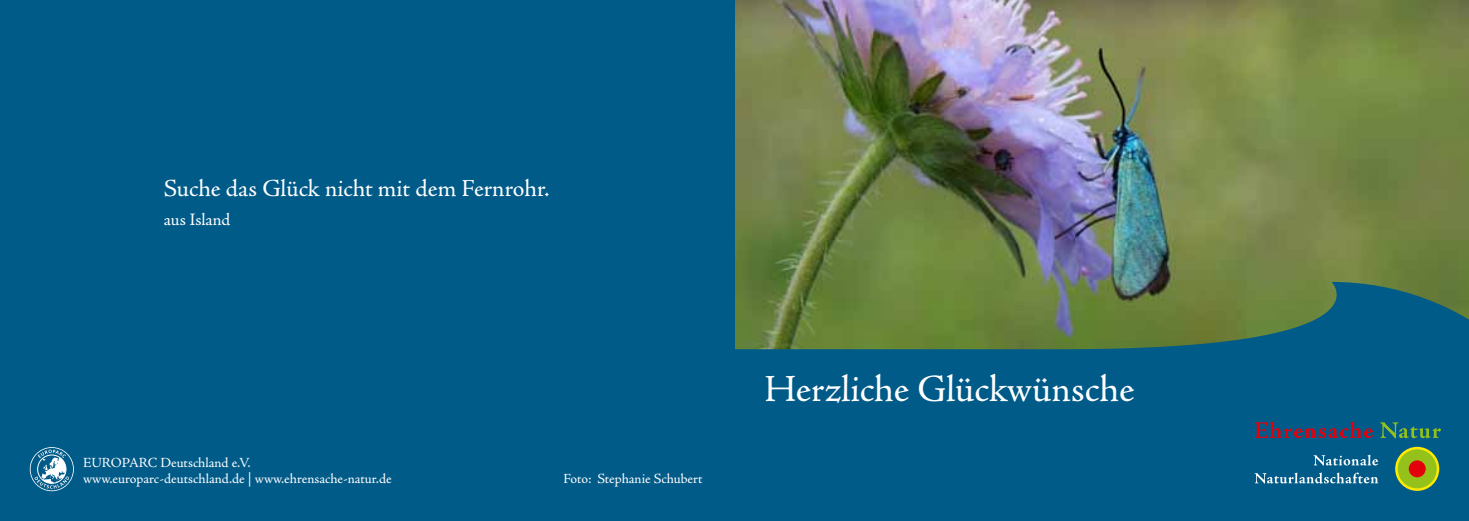
<style>
.page{position:relative;width:1469px;height:521px;background:#fff}
.page>*{position:absolute;margin:0;border:0;box-sizing:border-box;transform-origin:0 0}
.t1{font:38.5px "Adobe Jenson Pro";letter-spacing:-.005em;color:#fff}
.t2{font:24.5px "Adobe Jenson Pro";letter-spacing:-.005em;color:#fff}
.t3{font:17.5px "Adobe Jenson Pro";letter-spacing:-.005em;color:#fff}
.t4{font:14px/16.8px "Adobe Jenson Pro";color:#fff}
</style>
<div class="page">
<img style="left:734px;top:0;width:734px;height:282px">
<svg style="left:734px;top:282px;width:734px;height:239px;fill:#005b89"></svg>
<div style="left:0;top:0;width:734px;height:521px;background:#005b89"></div>
<svg style="left:30px;top:447px;width:44px;height:44px"></svg>
<svg style="left:1313px;top:455px;width:65px;height:11px"></svg>
<svg style="left:1254px;top:472px;width:124px;height:12px"></svg>
<svg style="left:1395px;top:447px;width:44px;height:44px"></svg>
<div style="left:1397px;top:449px;width:39px;height:39px;background:#94c11a;border-radius:50%"></div>
<div style="left:1408px;top:460px;width:17px;height:17px;background:#e3000b;border-radius:50%"></div>
<svg style="left:1254px;top:421px;width:119px;height:17px"></svg>
<svg style="left:1380px;top:422px;width:60px;height:16px"></svg>
<h2 class="t2" style="left:164px;top:175px;width:387px">Suche das Glück nicht mit dem Fernrohr.</h2>
<p class="t3" style="left:164px;top:209px;width:68px">aus Island</p>
<p class="t4" style="left:83px;top:454px;width:310px">EUROPARC Deutschland e.V. www.europarc-deutschland.de | www.ehrensache-natur.de</p>
<p class="t4" style="left:563px;top:471px;width:141px">Foto: Stephanie Schubert</p>
<h1 class="t1" style="left:764px;top:367px;width:371px">Herzliche Glückwünsche</h1>
</div>
